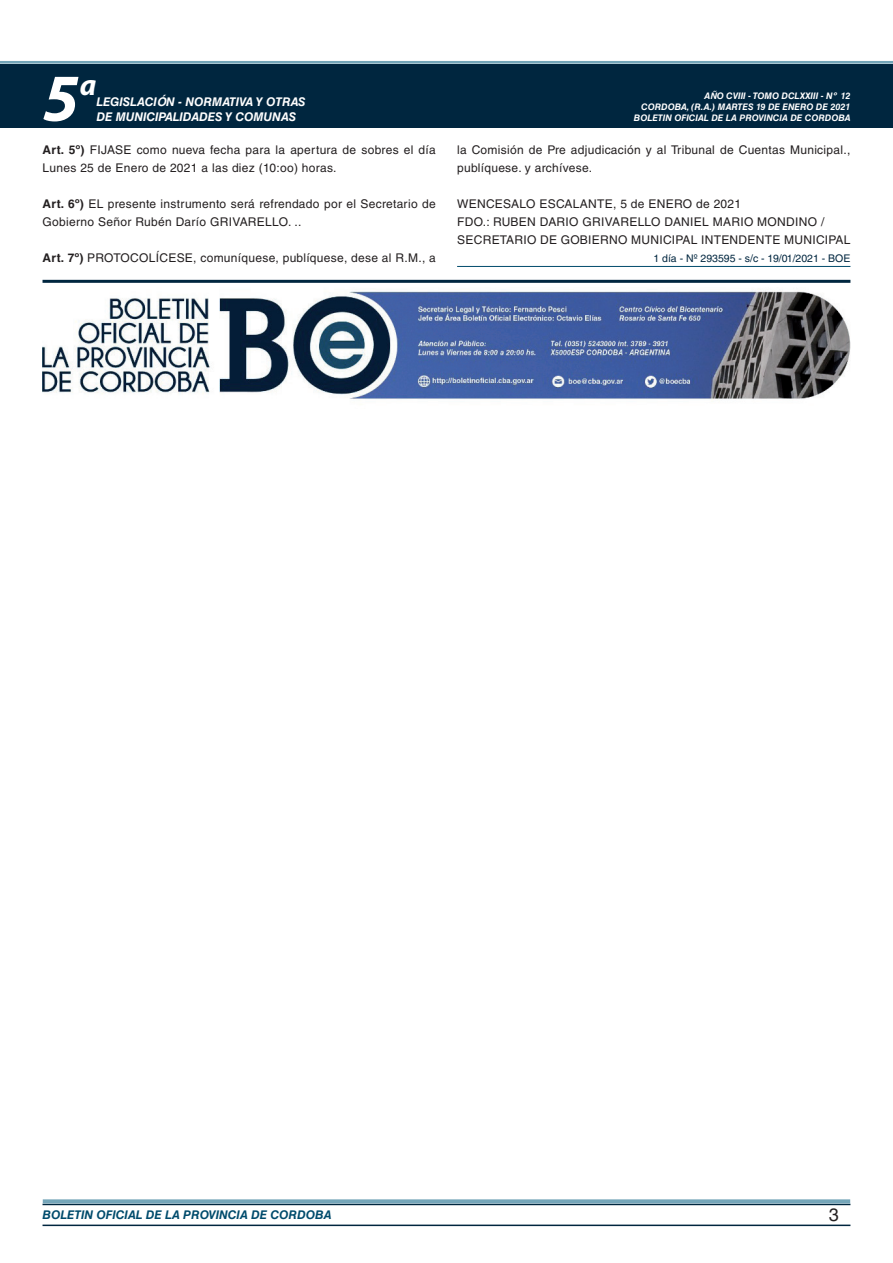
<style>
.page{position:relative;width:893px;height:1263px;background:#fff}
.page>*{position:absolute;margin:0;border:0;box-sizing:border-box;transform-origin:0 0}
.t1{font:italic 700 67.5px "Myriad Pro";color:#fff}
.t2{font:italic 700 30px "Myriad Pro";color:#fff}
.t3{font:18px "Helvetica LT Std";color:#231f20}
.t4{font:12px/18px "Helvetica LT Std";letter-spacing:.025em;color:#231f20}
.t5{font:italic 700 12px "Helvetica LT Std";color:#fff}
.t6{font:italic 700 12px "Helvetica LT Std";color:#004b6c}
.t7{font:10.5px "Helvetica LT Std";color:#00263f}
.t8{font:italic 700 9px/10.8px "Helvetica LT Std";color:#fff;text-align:right}
.s1{font-weight:700}
</style>
<div class="page">
<div style="left:0;top:61px;width:893px;height:6px;background:#fff;opacity:.75"></div>
<div style="left:0;top:64px;width:893px;height:64px;background:#00263f"></div>
<hr style="left:43px;top:1224px;width:807px;height:2px;background:#00263f">
<div style="left:42px;top:1198px;width:809px;height:8px;background:#fff;opacity:.75"></div>
<hr style="left:457px;top:266px;width:393px;height:1px;background:#004b6c">
<hr style="left:43px;top:280px;width:807px;height:3px;background:#00263f">
<img style="left:43px;top:288px;width:807px;height:112px">
<h1 class="t1" style="left:43px;top:54px;width:38px">5</h1>
<h2 class="t2" style="left:80px;top:66px;width:18px">a</h2>
<p class="t5" style="left:96px;top:95px;width:211px">LEGISLACIÓN - NORMATIVA Y OTRAS</p>
<p class="t5" style="left:96px;top:109px;width:201px">DE MUNICIPALIDADES Y COMUNAS</p>
<p class="t4" style="left:43px;top:141px;width:395px"><span class="s1">Art. 5º)</span> FIJASE como nueva fecha para la apertura de sobres el día<br>Lunes 25 de Enero de 2021 a las diez (10:oo) horas.</p>
<p class="t4" style="left:43px;top:195px;width:395px"><span class="s1">Art. 6º)</span> EL presente instrumento será refrendado por el Secretario de<br>Gobierno Señor Rubén Darío GRIVARELLO. ..</p>
<p class="t4" style="left:43px;top:249px;width:395px"><span class="s1">Art. 7º)</span> PROTOCOLÍCESE, comuníquese, publíquese, dese al R.M., a</p>
<p class="t8" style="left:634px;top:91px;width:218px">AÑO CVIII - TOMO DCLXXIII - Nº 12<br>CORDOBA, (R.A.) MARTES 19 DE ENERO DE 2021<br>BOLETIN OFICIAL DE LA PROVINCIA DE CORDOBA</p>
<p class="t4" style="left:457px;top:141px;width:395px">la Comisión de Pre adjudicación y al Tribunal de Cuentas Municipal., publíquese. y archívese.</p>
<p class="t4" style="left:457px;top:195px;width:395px">WENCESALO ESCALANTE, 5 de ENERO de 2021<br>FDO.: RUBEN DARIO GRIVARELLO DANIEL MARIO MONDINO /<br>SECRETARIO DE GOBIERNO MUNICIPAL INTENDENTE MUNICIPAL</p>
<p class="t7" style="left:653px;top:252px;width:198px">1 día - Nº 293595 - s/c - 19/01/2021 - BOE</p>
<p class="t6" style="left:43px;top:1208px;width:290px">BOLETIN OFICIAL DE LA PROVINCIA DE CORDOBA</p>
<h3 class="t3" style="left:829px;top:1204px;width:12px">3</h3>
</div>
